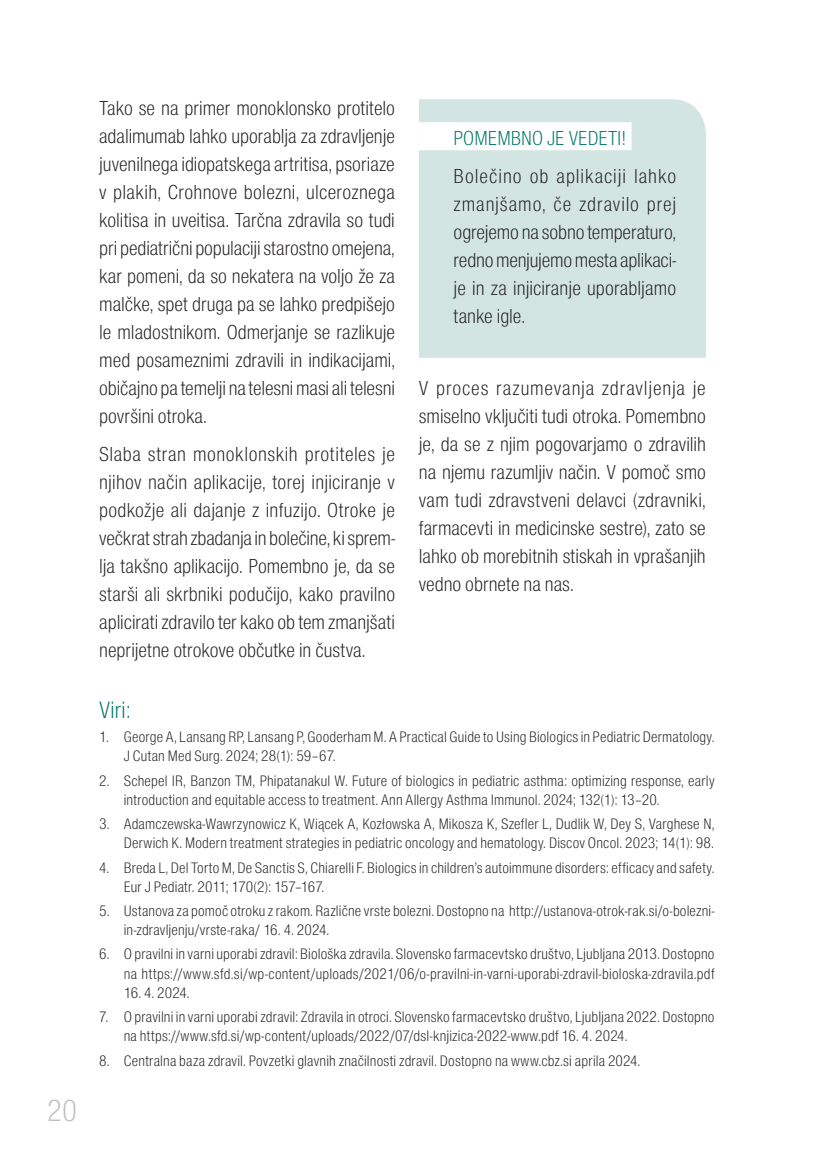
<style>
.page{position:relative;width:814px;height:1166px;background:#fff}
.page>*{position:absolute;margin:0;border:0;box-sizing:border-box;transform-origin:0 0}
.t1{font:31.5px "Nimbus San DEE Ligh Cond";color:#c0c0c0}
.t2{font:24.5px "Nimbus San DEE Ligh Cond";color:#007769}
.t3{font:21px/28px "Nimbus San DEE Ligh Cond";letter-spacing:-.005em;color:#231f20;text-align:justify}
.t4{font:21px "Nimbus San DEE Ligh Cond";color:#007769}
.t5{font:15.75px/19.2px "Nimbus San DEE Ligh Cond";letter-spacing:.01em;color:#231f20}
</style>
<div class="page">
<div style="left:419px;top:99px;width:287px;height:259px;background:#d3e5e2"></div>
<div style="left:419px;top:122px;width:212px;height:28px;background:#fff"></div>
<h1 class="t1" style="left:47px;top:1093px;width:32px">20</h1>
<p class="t3" style="left:99px;top:94px;width:297px">Tako se na primer monoklonsko protitelo adalimumab lahko uporablja za zdravljenje juvenilnega idiopatskega artritisa, psoriaze v plakih, Crohnove bolezni, ulceroznega kolitisa in uveitisa. Tarčna zdravila so tudi pri pediatrični populaciji starostno omejena, kar pomeni, da so nekatera na voljo že za malčke, spet druga pa se lahko predpišejo le mladostnikom. Odmerjanje se razlikuje med posameznimi zdravili in indikacijami, običajno pa temelji na telesni masi ali telesni površini otroka.</p>
<p class="t3" style="left:99px;top:440px;width:297px">Slaba stran monoklonskih protiteles je njihov način aplikacije, torej injiciranje v podkožje ali dajanje z infuzijo. Otroke je večkrat strah zbadanja in bolečine, ki sprem&shy;lja takšno aplikacijo. Pomembno je, da se starši ali skrbniki podučijo, kako pravilno aplicirati zdravilo ter kako ob tem zmanjšati neprijetne otrokove občutke in čustva.</p>
<h3 class="t4" style="left:453px;top:126px;width:22px">Pomembno</h3>
<h3 class="t4" style="left:547px;top:126px;width:32px">je vedeti</h3>
<h3 class="t4" style="left:621px;top:126px;width:6px">!</h3>
<h3 class="t3" style="left:453px;top:162px;width:224px">Bolečino ob aplikaciji lahko zmanjšamo, če zdravilo prej ogrejemo na sobno temperaturo, redno menjujemo mesta aplikaci&shy;je in za injiciranje uporabljamo tanke igle.</h3>
<p class="t3" style="left:419px;top:375px;width:288px">V proces razumevanja zdravljenja je smiselno vključiti tudi otroka. Pomembno je, da se z njim pogovarjamo o zdravilih na njemu razumljiv način. V pomoč smo vam tudi zdravstveni delavci (zdravniki, farmacevti in medicinske sestre), zato se lahko ob morebitnih stiskah in vprašanjih vedno obrnete na nas.</p>
<h2 class="t2" style="left:99px;top:696px;width:33px">Viri:</h2>
<p class="t5" style="left:124px;top:727px;width:592px;text-indent:-24px">1. George A, Lansang RP, Lansang P, Gooderham M. A Practical Guide to Using Biologics in Pediatric Dermatology.<br>J Cutan Med Surg. 2024; 28(1): 59–67.</p>
<p class="t5" style="left:124px;top:771px;width:592px;text-indent:-25px">2. Schepel IR, Banzon TM, Phipatanakul W. Future of biologics in pediatric asthma: optimizing response, early introduction and equitable access to treatment. Ann Allergy Asthma Immunol. 2024; 132(1): 13–20.</p>
<p class="t5" style="left:99px;top:814px;width:617px;text-align:right">3. Adamczewska-Wawrzynowicz K, Wiącek A, Kozłowska A, Mikosza K, Szefler L, Dudlik W, Dey S, Varghese N,<br>Derwich K. Modern treatment strategies in pediatric oncology and hematology. Discov Oncol. 2023; 14(1): 98.</p>
<p class="t5" style="left:124px;top:858px;width:592px;text-indent:-24px">4. Breda L, Del Torto M, De Sanctis S, Chiarelli F. Biologics in children’s autoimmune disorders: efficacy and safety.<br>Eur J Pediatr. 2011; 170(2): 157–167.</p>
<p class="t5" style="left:124px;top:901px;width:592px;text-indent:-25px">5. Ustanova za pomoč otroku z rakom. Različne vrste bolezni. Dostopno na http://ustanova-otrok-rak.si/o-bolezni&shy;in-zdravljenju/vrste-raka/ 16. 4. 2024.</p>
<p class="t5" style="left:99px;top:945px;width:617px;text-align:right">6. O pravilni in varni uporabi zdravil: Biološka zdravila. Slovensko farmacevtsko društvo, Ljubljana 2013. Dostopno na https://www.sfd.si/wp-content/uploads/2021/06/o-pravilni-in-varni-uporabi-zdravil-bioloska-zdravila.pdf</p>
<p class="t5" style="left:124px;top:983px;width:67px">16. 4. 2024.</p>
<p class="t5" style="left:124px;top:1007px;width:592px;text-indent:-25px">7. O pravilni in varni uporabi zdravil: Zdravila in otroci. Slovensko farmacevtsko društvo, Ljubljana 2022. Dostopno na https://www.sfd.si/wp-content/uploads/2022/07/dsl-knjizica-2022-www.pdf 16. 4. 2024.</p>
<p class="t5" style="left:99px;top:1051px;width:542px">8. Centralna baza zdravil. Povzetki glavnih značilnosti zdravil. Dostopno na www.cbz.si aprila 2024.</p>
</div>
